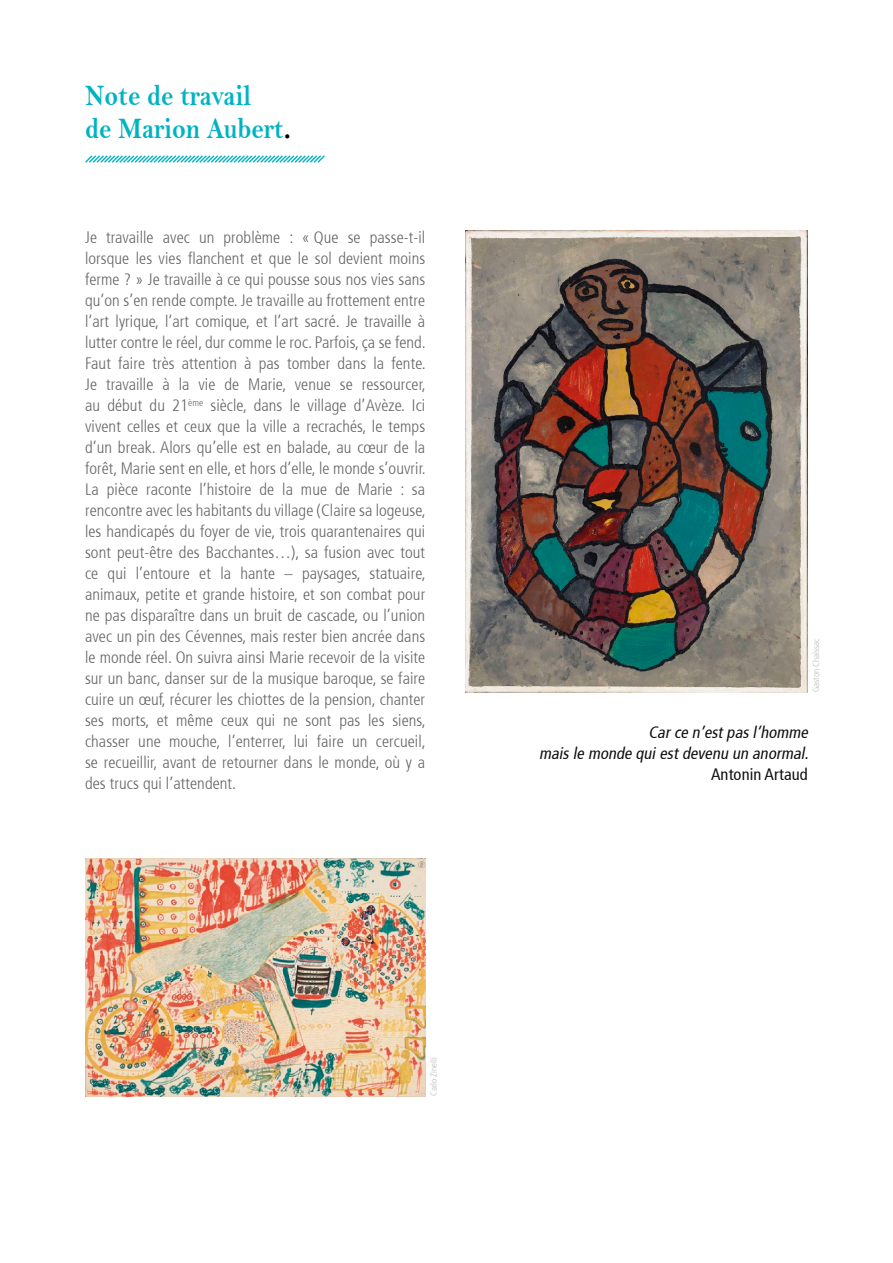
<style>
.page{position:relative;width:893px;height:1263px;background:#fff}
.page>*{position:absolute;margin:0;border:0;box-sizing:border-box;transform-origin:0 0}
.t1{font:30px "Bell MT Bold";color:#00b3c3;scale:.85 1}
.t2{font:300 condensed 16.5px/21px "Frutiger 47";letter-spacing:.005em;color:#636362;text-align:justify}
.t3{font:italic condensed 16.5px "Frutiger 57";color:#0f0d0d}
.t4{font:condensed 16.5px "Frutiger 57";letter-spacing:.005em;color:#0f0d0d}
.t5{font:300 condensed 9px "Frutiger 47";color:#bbb9b9}
.s1{color:#000}
</style>
<div class="page">
<svg style="left:85px;top:155px;width:240px;height:8px"></svg>
<img style="left:85px;top:858px;width:340px;height:238px">
<img style="left:466px;top:230px;width:342px;height:462px">
<p class="t1" style="left:85px;top:78px;width:197px">Note de travail</p>
<p class="t1" style="left:85px;top:111px;width:244px">de Marion Aubert<span class="s1">.</span></p>
<p class="t2" style="left:85px;top:227px;width:342px">Je travaille avec un problème : « Que se passe-t-il lorsque les vies flanchent et que le sol devient moins ferme ? » Je travaille à ce qui pousse sous nos vies sans qu’on s’en rende compte. Je travaille au frottement entre l’art lyrique, l’art comique, et l’art sacré. Je travaille à lutter contre le réel, dur comme le roc. Parfois, ça se fend.</p>
<p class="t2" style="left:85px;top:353px;width:342px">Faut faire très attention à pas tomber dans la fente.</p>
<p class="t2" style="left:85px;top:374px;width:342px">Je travaille à la vie de Marie, venue se ressourcer,</p>
<p class="t2" style="left:85px;top:395px;width:342px">au début du 21<sup>ème</sup> siècle, dans le village d’Avèze. Ici vivent celles et ceux que la ville a recrachés, le temps d’un break. Alors qu’elle est en balade, au cœur de la forêt, Marie sent en elle, et hors d’elle, le monde s’ouvrir.<br>La pièce raconte l’histoire de la mue de Marie : sa rencontre avec les habitants du village (Claire sa logeuse, les handicapés du foyer de vie, trois quarantenaires qui sont peut-être des Bacchantes…), sa fusion avec tout</p>
<p class="t2" style="left:85px;top:563px;width:342px">ce qui l’entoure et la hante _ paysages, statuaire, animaux, petite et grande histoire, et son combat pour ne pas disparaître dans un bruit de cascade, ou l’union avec un pin des Cévennes, mais rester bien ancrée dans le monde réel. On suivra ainsi Marie recevoir de la visite sur un banc, danser sur de la musique baroque, se faire cuire un œuf, récurer les chiottes de la pension, chanter ses morts, et même ceux qui ne sont pas les siens, chasser une mouche, l’enterrer, lui faire un cercueil,</p>
<p class="t2" style="left:85px;top:752px;width:342px">se recueillir, avant de retourner dans le monde, où y a</p>
<p class="t2" style="left:85px;top:773px;width:153px">des trucs qui l’attendent.</p>
<p class="t5" style="left:811px;top:692px;width:55px;rotate:-90deg">Gaston Chaissac</p>
<p class="t3" style="left:648px;top:723px;width:164px">Carce n’estpasl’homme</p>
<p class="t3" style="left:539px;top:744px;width:274px">maisle monde quiestdevenu un anormal.</p>
<p class="t4" style="left:711px;top:765px;width:98px">Antonin Artaud</p>
<p class="t5" style="left:429px;top:1096px;width:40px;rotate:-90deg">Carlo Zinelli</p>
</div>
